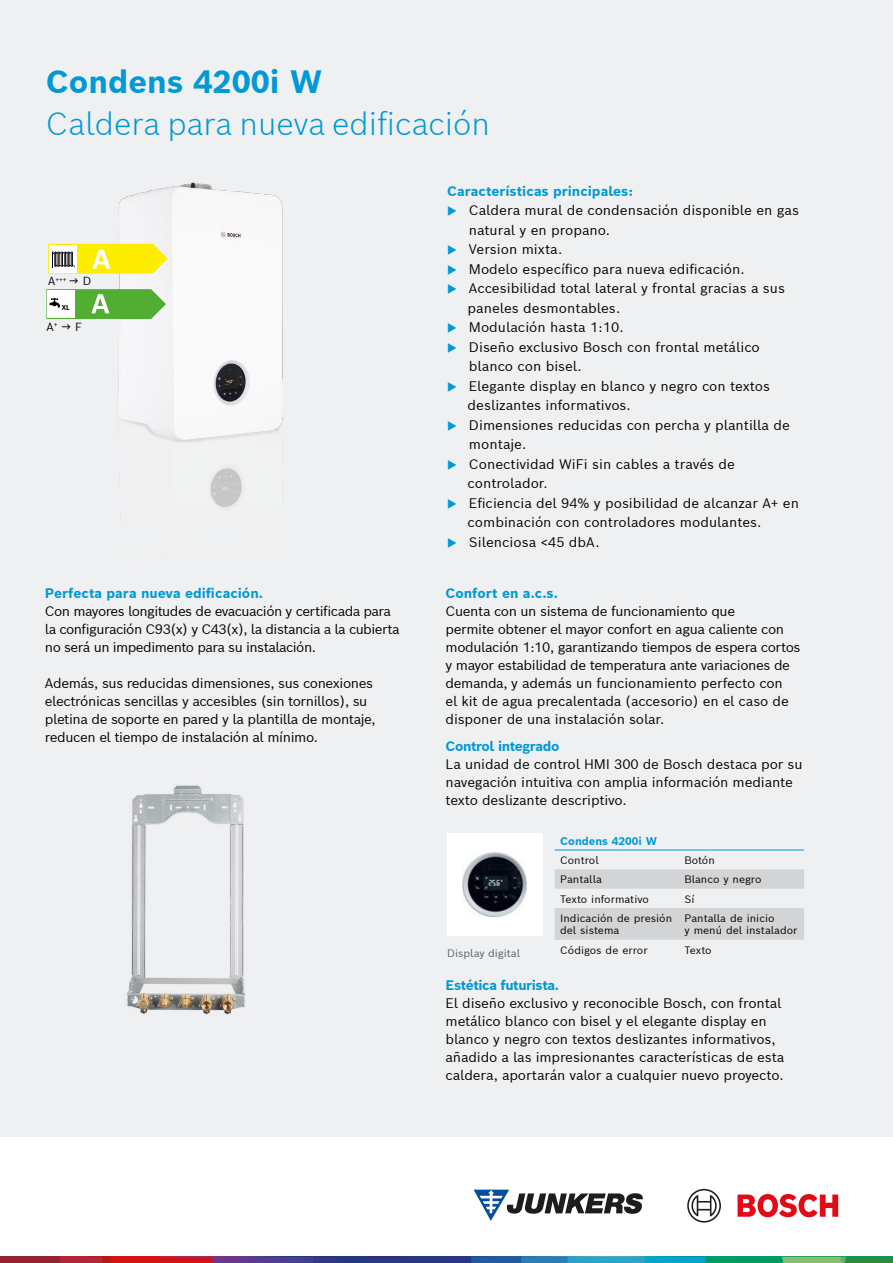
<style>
.page{position:relative;width:893px;height:1263px;background:#fff}
.page>*{position:absolute;margin:0;border:0;box-sizing:border-box;transform-origin:0 0}
.t1{font:300 31.5px "Bosch Sans";color:#0098d7}
.t2{font:700 31.5px "Bosch Sans";color:#0098d7}
.t3{font:13.5px/19.5px "Bosch Sans";letter-spacing:-.01em;color:#000}
.t4{font:13.5px/18px "Bosch Sans";letter-spacing:-.03em;color:#000}
.t5{font:13.5px/18px "Bosch Sans";letter-spacing:-.04em;color:#000}
.t6{font:700 13.5px "Bosch Sans";color:#0098d7}
.t7{font:700 13.5px "Bosch Sans";letter-spacing:-.03em;color:#0098d7}
.t8{font:11.55px "Bosch Sans";color:#000}
.t9{font:11.4px "Bosch Sans";color:#000}
.t10{font:700 10.95px "Bosch Sans";color:#0098d7}
.t11{font:10.5px/12.3px "Bosch Sans";color:#000}
.t12{font:10.5px "Bosch Sans";color:#525f6b}
.t13{font:700 7.95px "Calibri";color:#000}
.t14{font:6.6px "Bosch Sans";color:#000}
.s1{font-size:11.4px}
.s2{color:#0098d7}
</style>
<div class="page">
<div style="left:0;top:0;width:893px;height:1137px;background:#eff0f1"></div>
<svg style="left:737px;top:1194px;width:101px;height:23px"></svg>
<svg style="left:474px;top:1189px;width:169px;height:32px"></svg>
<svg style="left:687px;top:1189px;width:34px;height:33px"></svg>
<img style="left:91px;top:182px;width:192px;height:325px">
<svg style="left:555px;top:869px;width:249px;height:71px"></svg>
<hr style="left:555px;top:850px;width:124px;height:1px;background:#0098d7">
<hr style="left:679px;top:850px;width:125px;height:1px;background:#0098d7">
<div style="left:447px;top:833px;width:95px;height:102px;background:#fff"></div>
<img style="left:463px;top:853px;width:64px;height:63px">
<img style="left:127px;top:785px;width:118px;height:230px">
<div style="left:0;top:1257px;width:59px;height:6px;background:#942330"></div>
<svg style="left:59px;top:1257px;width:834px;height:6px;background:#4b6279"></svg>
<svg style="left:46px;top:244px;width:122px;height:85px"></svg>
<h1 class="t2" style="left:46px;top:61px;width:278px">Condens 4200i W</h1>
<h1 class="t1" style="left:46px;top:103px;width:446px">Caldera para nueva edificación</h1>
<p class="t14" style="left:48px;top:275px;width:20px"><span class="s1">A</span>+++</p>
<p class="t9" style="left:83px;top:273px;width:10px">D</p>
<p class="t13" style="left:62px;top:302px;width:9px">XL</p>
<p class="t8" style="left:46px;top:319px;width:13px">A<sup>+</sup></p>
<p class="t8" style="left:75px;top:319px;width:8px">F</p>
<p class="t6" style="left:45px;top:584px;width:220px">Perfecta para nueva edificación.</p>
<p class="t5" style="left:45px;top:602px;width:356px">Con mayores longitudes de evacuación y certificada para la configuración C93(x) y C43(x), la distancia a la cubierta no será un impedimento para su instalación.</p>
<p class="t4" style="left:45px;top:674px;width:332px">Además, sus reducidas dimensiones, sus conexiones electrónicas sencillas y accesibles (sin tornillos), su pletina de soporte en pared y la plantilla de montaje, reducen el tiempo de instalación al mínimo.</p>
<p class="t6" style="left:447px;top:182px;width:187px">Características principales:</p>
<p class="t3" style="left:469px;top:200px;width:332px;text-indent:-22px"><span class="s2">◆</span> Caldera mural de condensación disponible en gas natural y en propano.</p>
<p class="t3" style="left:447px;top:239px;width:117px"><span class="s2">◆</span> Version mixta.</p>
<p class="t3" style="left:447px;top:259px;width:299px"><span class="s2">◆</span> Modelo específico para nueva edificación.</p>
<p class="t3" style="left:468px;top:278px;width:319px;text-indent:-20px"><span class="s2">◆</span> Accesibilidad total lateral y frontal gracias a sus paneles desmontables.</p>
<p class="t3" style="left:447px;top:317px;width:178px"><span class="s2">◆</span> Modulación hasta 1:10.</p>
<p class="t3" style="left:469px;top:337px;width:292px;text-indent:-22px"><span class="s2">◆</span> Diseño exclusivo Bosch con frontal metálico blanco con bisel.</p>
<p class="t3" style="left:468px;top:376px;width:304px;text-indent:-20px"><span class="s2">◆</span> Elegante display en blanco y negro con textos deslizantes informativos.</p>
<p class="t3" style="left:469px;top:415px;width:322px;text-indent:-22px"><span class="s2">◆</span> Dimensiones reducidas con percha y plantilla de montaje.</p>
<p class="t3" style="left:468px;top:454px;width:269px;text-indent:-20px"><span class="s2">◆</span> Conectividad WiFi sin cables a través de controlador.</p>
<p class="t3" style="left:468px;top:493px;width:333px;text-indent:-20px"><span class="s2">◆</span> Eficiencia del 94% y posibilidad de alcanzar A+ en combinación con controladores modulantes.</p>
<p class="t3" style="left:447px;top:532px;width:154px"><span class="s2">◆</span> Silenciosa &lt;45 dbA.</p>
<p class="t6" style="left:446px;top:584px;width:114px">Confort en a.c.s.</p>
<p class="t4" style="left:446px;top:602px;width:357px">Cuenta con un sistema de funcionamiento que<br>permite obtener el mayor confort en agua caliente con modulación 1:10, garantizando tiempos de espera cortos y mayor estabilidad de temperatura ante variaciones de demanda, y además un funcionamiento perfecto con<br>el kit de agua precalentada (accesorio) en el caso de disponer de una instalación solar.</p>
<p class="t7" style="left:446px;top:737px;width:115px">Control integrado</p>
<p class="t3" style="left:446px;top:754px;width:358px;line-height:18px">La unidad de control HMI 300 de Bosch destaca por su navegación intuitiva con amplia información mediante texto deslizante descriptivo.</p>
<p class="t10" style="left:560px;top:833px;width:98px">Condens 4200i W</p>
<p class="t11" style="left:560px;top:853px;width:40px">Control</p>
<p class="t11" style="left:684px;top:853px;width:32px">Botón</p>
<p class="t11" style="left:560px;top:873px;width:43px">Pantalla</p>
<p class="t11" style="left:684px;top:873px;width:79px">Blanco y negro</p>
<p class="t11" style="left:560px;top:892px;width:90px">Texto informativo</p>
<p class="t11" style="left:684px;top:892px;width:12px">Sí</p>
<p class="t11" style="left:560px;top:912px;width:113px">Indicación de presión del sistema</p>
<p class="t11" style="left:684px;top:912px;width:115px">Pantalla de inicio<br>y menú del instalador</p>
<p class="t12" style="left:447px;top:946px;width:74px">Display digital</p>
<p class="t11" style="left:560px;top:943px;width:89px">Códigos de error</p>
<p class="t11" style="left:684px;top:943px;width:29px">Texto</p>
<p class="t7" style="left:446px;top:976px;width:115px">Estética futurista.</p>
<p class="t3" style="left:446px;top:994px;width:340px;line-height:18px">El diseño exclusivo y reconocible Bosch, con frontal metálico blanco con bisel y el elegante display en blanco y negro con textos deslizantes informativos, añadido a las impresionantes características de esta caldera, aportarán valor a cualquier nuevo proyecto.</p>
</div>
